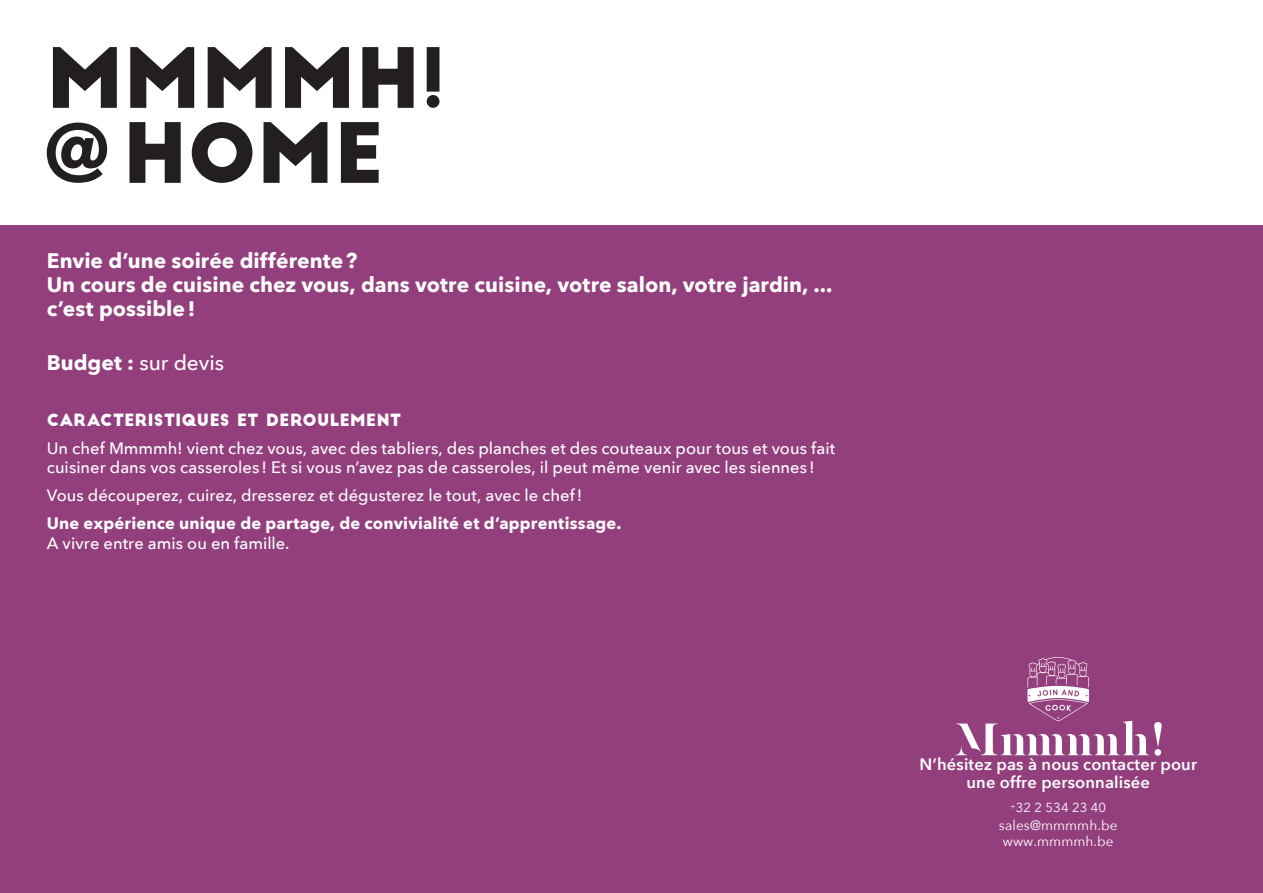
<style>
.page{position:relative;width:1263px;height:893px;background:#fff}
.page>*{position:absolute;margin:0;border:0;box-sizing:border-box;transform-origin:0 0}
.t1{font:81px/75px "Big John";letter-spacing:.015em;color:#231f20;text-align:center}
.t2{font:700 21px/24px "Avenir Next";color:#fff}
.t3{font:500 21px "Avenir Next";color:#fff}
.t4{font:500 16.5px/19.5px "Avenir Next";color:#fff}
.t5{font:700 16.5px/19.5px "Avenir Next";letter-spacing:.01em;color:#fff}
.t6{font:600 16.5px/18px "Avenir Next";letter-spacing:.01em;color:#fff;text-align:center}
.t7{font:16.5px "Big John";letter-spacing:.015em;color:#fff}
.t8{font:13.5px/16.5px "Avenir Next";letter-spacing:.01em;color:#fff}
.t9{font:13.05px "Avenir Next";letter-spacing:.01em;color:#fff}
.s1{font-weight:700}
.s2{font-weight:500}
</style>
<div class="page">
<div style="left:0;top:225px;width:1263px;height:668px;background:#933e7d"></div>
<svg style="left:47px;top:123px;width:60px;height:60px"></svg>
<svg style="left:955px;top:657px;width:207px;height:99px"></svg>
<p class="t1" style="left:47px;top:44px;width:400px">MMMMH!<br>HOME</p>
<p class="t2" style="left:47px;top:248px;width:787px">Envie d’une soirée différente?<br>Un cours de cuisine chez vous, dans votre cuisine, votre salon, votre jardin, ... c’est possible!</p>
<p class="t3" style="left:47px;top:345px;width:179px"><span class="s1">Budget :</span> sur devis</p>
<p class="t7" style="left:47px;top:412px;width:356px">CARACTERISTIQUES ET DEROULEMENT</p>
<p class="t4" style="left:47px;top:438px;width:790px">Un chef Mmmmh! vient chez vous, avec des tabliers, des planches et des couteaux pour tous et vous fait cuisiner dans vos casseroles ! Et si vous n’avez pas de casseroles, il peut même venir avec les siennes !</p>
<p class="t4" style="left:47px;top:485px;width:537px">Vous découperez, cuirez, dresserez et dégusterez le tout, avec le chef!</p>
<p class="t5" style="left:47px;top:514px;width:576px">Une expérience unique de partage, de convivialité et d’apprentissage.<br><span class="s2">A vivre entre amis ou en famille.</span></p>
<p class="t6" style="left:919px;top:755px;width:279px">N’hésitez pas à nous contacter pour une offre personnalisée</p>
<p class="t9" style="left:1010px;top:796px;width:97px"><sup>+</sup>32 2 534 23 40</p>
<p class="t8" style="left:999px;top:816px;width:120px">sales@mmmmh.be www.mmmmh.be</p>
</div>
